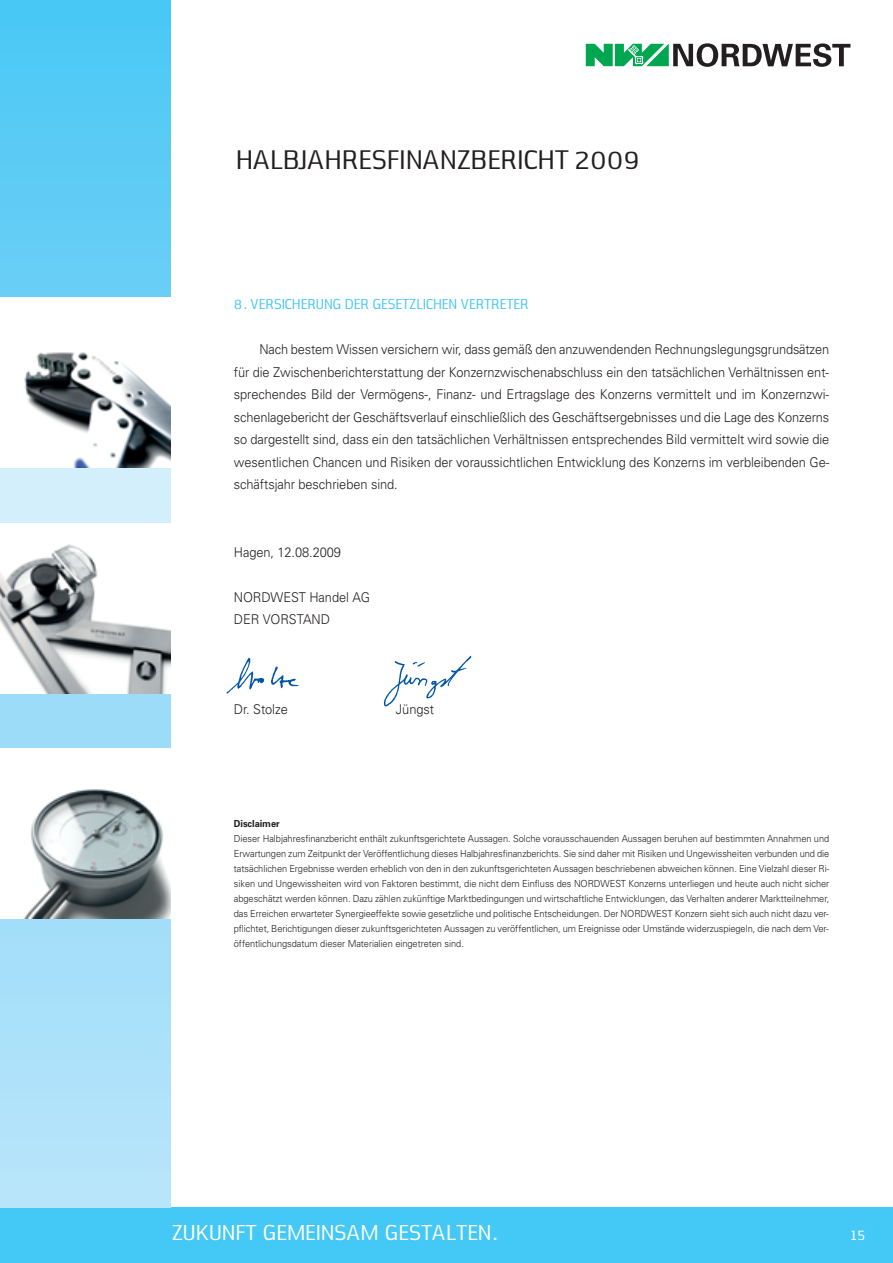
<style>
.page{position:relative;width:893px;height:1263px;background:#fff}
.page>*{position:absolute;margin:0;border:0;box-sizing:border-box;transform-origin:0 0}
.t1{font:28.05px "Nuri";color:#231f20}
.t2{font:22.5px "Nuri";color:#fff}
.t3{font:15px "Nuri";color:#44c8f5;scale:.95 1}
.t4{font:15px "Nuri";color:#fff}
.t5{font:300 13.5px/22.5px "Univers";letter-spacing:-.005em;color:#231f20;text-align:justify;scale:.95 1}
.t6{font:300 9.75px/15px "Univers";letter-spacing:-.005em;color:#231f20;text-align:justify;scale:.95 1}
.t7{font:700 9.75px "Univers";letter-spacing:-.005em;color:#231f20;scale:.95 1}
</style>
<div class="page">
<div style="left:0;top:1208px;width:892px;height:55px;background:#44c8f5"></div>
<svg style="left:0;top:0;width:170px;height:1208px"></svg>
<div style="left:584px;top:43px;width:266px;height:25px;background:#c7ebd8"></div>
<svg style="left:586px;top:43px;width:264px;height:24px"></svg>
<div style="left:0;top:693px;width:170px;height:55px;background:#9ddcf9"></div>
<img style="left:0;top:748px;width:170px;height:170px">
<img style="left:0;top:523px;width:170px;height:170px">
<div style="left:0;top:468px;width:170px;height:55px;background:#d4effc"></div>
<img style="left:0;top:298px;width:170px;height:170px">
<img style="left:226px;top:657px;width:73px;height:37px">
<img style="left:384px;top:655px;width:88px;height:52px">
<h1 class="t1" style="left:234px;top:150px;width:407px">HALBJAHRESFINANZBERICHT 2009</h1>
<h3 class="t3" style="left:234px;top:299px;width:311px">8. VERSICHERUNG DER GESETZLICHEN VERTRETER</h3>
<p class="t5" style="left:234px;top:340px;width:628px;text-indent:26px">Nach bestem Wissen versichern wir, dass gemäß den anzuwendenden Rechnungslegungsgrundsätzen für die Zwischenberichterstattung der Konzernzwischenabschluss ein den tatsächlichen Verhältnissen ent&shy;sprechendes Bild der Vermögens-, Finanz- und Ertragslage des Konzerns vermittelt und im Konzernzwi&shy;schenlagebericht der Geschäftsverlauf einschließlich des Geschäftsergebnisses und die Lage des Konzerns so dargestellt sind, dass ein den tatsächlichen Verhältnissen entsprechendes Bild vermittelt wird sowie die wesentlichen Chancen und Risiken der voraussichtlichen Entwicklung des Konzerns im verbleibenden Ge&shy;schäftsjahr beschrieben sind.</p>
<h3 class="t5" style="left:234px;top:542px;width:114px">Hagen, 12.08.2009</h3>
<h3 class="t5" style="left:234px;top:587px;width:145px">NORDWEST Handel AG<br>DER VORSTAND</h3>
<h3 class="t5" style="left:234px;top:700px;width:58px">Dr. Stolze</h3>
<h3 class="t5" style="left:396px;top:700px;width:42px">Jüngst</h3>
<p class="t7" style="left:234px;top:820px;width:50px">Disclaimer</p>
<p class="t6" style="left:234px;top:832px;width:628px">Dieser Halbjahresfinanzbericht enthält zukunftsgerichtete Aussagen. Solche vorausschauenden Aussagen beruhen auf bestimmten Annahmen und Erwartungen zum Zeitpunkt der Veröffentlichung dieses Halbjahresfinanzberichts. Sie sind daher mit Risiken und Ungewissheiten verbunden und die tatsächlichen Ergebnisse werden erheblich von den in den zukunftsgerichteten Aussagen beschriebenen abweichen können. Eine Vielzahl dieser Ri&shy;siken und Ungewissheiten wird von Faktoren bestimmt, die nicht dem Einfluss des NORDWEST Konzerns unterliegen und heute auch nicht sicher abgeschätzt werden können. Dazu zählen zukünftige Marktbedingungen und wirtschaftliche Entwicklungen, das Verhalten anderer Marktteilnehmer, das Erreichen erwarteter Synergieeffekte sowie gesetzliche und politische Entscheidungen. Der NORDWEST Konzern sieht sich auch nicht dazu ver&shy;pflichtet, Berichtigungen dieser zukunftsgerichteten Aussagen zu veröffentlichen, um Ereignisse oder Umstände widerzuspiegeln, die nach dem Ver&shy;öffentlichungsdatum dieser Materialien eingetreten sind.</p>
<h2 class="t2" style="left:170px;top:1225px;width:328px">ZUKUNFT GEMEINSAM GESTALTEN.</h2>
<h3 class="t4" style="left:850px;top:1230px;width:16px">15</h3>
</div>
